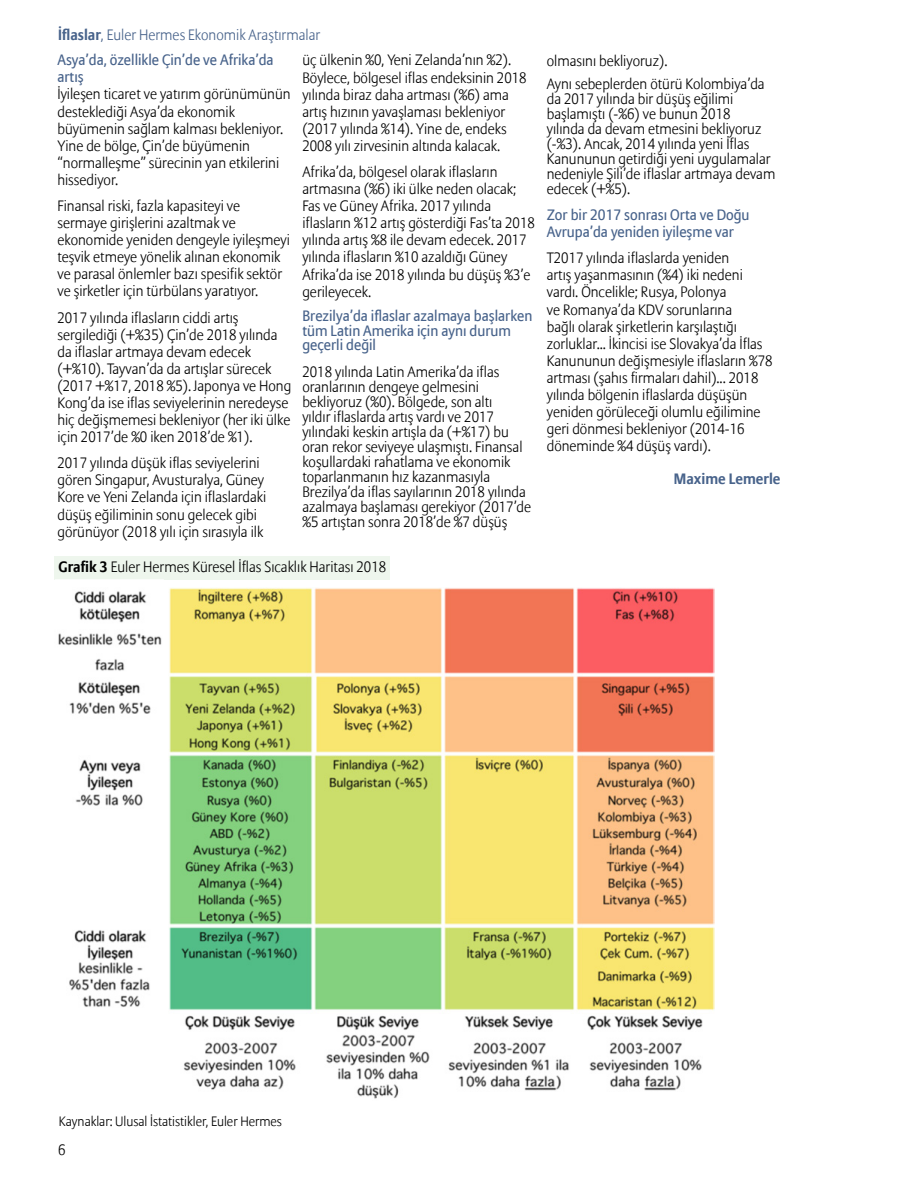
<style>
.page{position:relative;width:918px;height:1188px;background:#fff}
.page>*{position:absolute;margin:0;border:0;box-sizing:border-box;transform-origin:0 0}
.t1{font:15px/17.1px "Allianz Sans Light OZC";color:#000}
.t2{font:15px/17.1px "Allianz Sans Reg OZC";color:#48638b}
.t3{font:15px "Allianz Sans Light OZC";color:#48638b}
.t4{font:15px "Allianz Sans Bold OZC";color:#48638b}
.t5{font:13.5px "Allianz Sans Light OZC";color:#000}
.s1{font-family:"Allianz Sans Bold OZC"}
</style>
<div class="page">
<div style="left:54px;top:556px;width:335px;height:24px;background:#eef6ed"></div>
<hr style="left:55px;top:579px;width:109px;height:1px;background:#fff">
<img style="left:58px;top:588px;width:656px;height:511px">
<p class="t3" style="left:58px;top:26px;width:263px"><span class="s1">İflaslar</span>, Euler Hermes Ekonomik Araştırmalar</p>
<p class="t2" style="left:57px;top:52px;width:218px">Asya’da, özellikle Çin’de ve Afrika’da artış</p>
<p class="t1" style="left:57px;top:86px;width:235px">İyileşen ticaret ve yatırım görünümünün desteklediği Asya’da ekonomik büyümenin sağlam kalması bekleniyor.<br>Yine de bölge, Çin’de büyümenin “normalleşme” sürecinin yan etkilerini hissediyor.</p>
<p class="t1" style="left:57px;top:198px;width:234px">Finansal riski, fazla kapasiteyi ve sermaye girişlerini azaltmak ve ekonomide yeniden dengeyle iyileşmeyi teşvik etmeye yönelik alınan ekonomik ve parasal önlemler bazı spesifik sektör ve şirketler için türbülans yaratıyor.</p>
<p class="t1" style="left:57px;top:309px;width:235px">2017 yılında iflasların ciddi artış sergilediği (+%35) Çin’de 2018 yılında da iflaslar artmaya devam edecek (+%10). Tayvan’da da artışlar sürecek (2017 +%17, 2018 %5). Japonya ve Hong Kong’da ise iflas seviyelerinin neredeyse hiç değişmemesi bekleniyor (her iki ülke için 2017’de %0 iken 2018’de %1).</p>
<p class="t1" style="left:57px;top:455px;width:210px">2017 yılında düşük iflas seviyelerini gören Singapur, Avusturalya, Güney Kore ve Yeni Zelanda için iflaslardaki düşüş eğiliminin sonu gelecek gibi görünüyor (2018 yılı için sırasıyla ilk</p>
<p class="t1" style="left:302px;top:52px;width:226px">üç ülkenin %0, Yeni Zelanda’nın %2).<br>Böylece, bölgesel iflas endeksinin 2018 yılında biraz daha artması (%6) ama artış hızının yavaşlaması bekleniyor (2017 yılında %14). Yine de, endeks 2008 yılı zirvesinin altında kalacak.</p>
<p class="t1" style="left:302px;top:164px;width:234px">Afrika’da, bölgesel olarak iflasların artmasına (%6) iki ülke neden olacak; Fas ve Güney Afrika. 2017 yılında iflasların %12 artış gösterdiği Fas’ta 2018 yılında artış %8 ile devam edecek. 2017 yılında iflasların %10 azaldığı Güney Afrika’da ise 2018 yılında bu düşüş %3’e gerileyecek.</p>
<p class="t2" style="left:302px;top:309px;width:231px;line-height:15px">Brezilya’da iflaslar azalmaya başlarken tüm Latin Amerika için aynı durum geçerli değil</p>
<p class="t1" style="left:302px;top:365px;width:230px;line-height:15px">2018 yılında Latin Amerika’da iflas oranlarının dengeye gelmesini bekliyoruz (%0). Bölgede, son altı<br>yıldır iflaslarda artış vardı ve 2017 yılındaki keskin artışla da (+%17) bu oran rekor seviyeye ulaşmıştı. Finansal koşullardaki rahatlama ve ekonomik toparlanmanın hız kazanmasıyla Brezilya’da iflas sayılarının 2018 yılında azalmaya başlaması gerekiyor (2017’de %5 artıştan sonra 2018’de %7 düşüş</p>
<p class="t1" style="left:58px;top:559px;width:329px"><span class="s1">Grafik 3</span> Euler Hermes Küresel İflas Sıcaklık Haritası 2018</p>
<p class="t1" style="left:547px;top:49px;width:219px;line-height:24px">olmasını bekliyoruz).<br>Aynı sebeplerden ötürü Kolombiya’da</p>
<p class="t1" style="left:547px;top:92px;width:230px;line-height:15px">da 2017 yılında bir düşüş eğilimi başlamıştı (-%6) ve bunun 2018<br>yılında da devam etmesini bekliyoruz (-%3). Ancak, 2014 yılında yeni İflas Kanununun getirdiği yeni uygulamalar nedeniyle Şili’de iflaslar artmaya devam edecek (+%5).</p>
<p class="t2" style="left:547px;top:207px;width:204px">Zor bir 2017 sonrası Orta ve Doğu<br>Avrupa’da yeniden iyileşme var</p>
<p class="t1" style="left:547px;top:250px;width:227px">T2017 yılında iflaslarda yeniden<br>artış yaşanmasının (%4) iki nedeni vardı. Öncelikle; Rusya, Polonya<br>ve Romanya’da KDV sorunlarına<br>bağlı olarak şirketlerin karşılaştığı zorluklar... İkincisi ise Slovakya’da İflas Kanununun değişmesiyle iflasların %78 artması (şahıs firmaları dahil)... 2018 yılında bölgenin iflaslarda düşüşün yeniden görüleceği olumlu eğilimine geri dönmesi bekleniyor (2014-16 döneminde %4 düşüş vardı).</p>
<p class="t4" style="left:674px;top:469px;width:108px">Maxime Lemerle</p>
<p class="t5" style="left:59px;top:1113px;width:225px">Kaynaklar: Ulusal İstatistikler, Euler Hermes</p>
<p class="t1" style="left:58px;top:1142px;width:9px">6</p>
</div>
